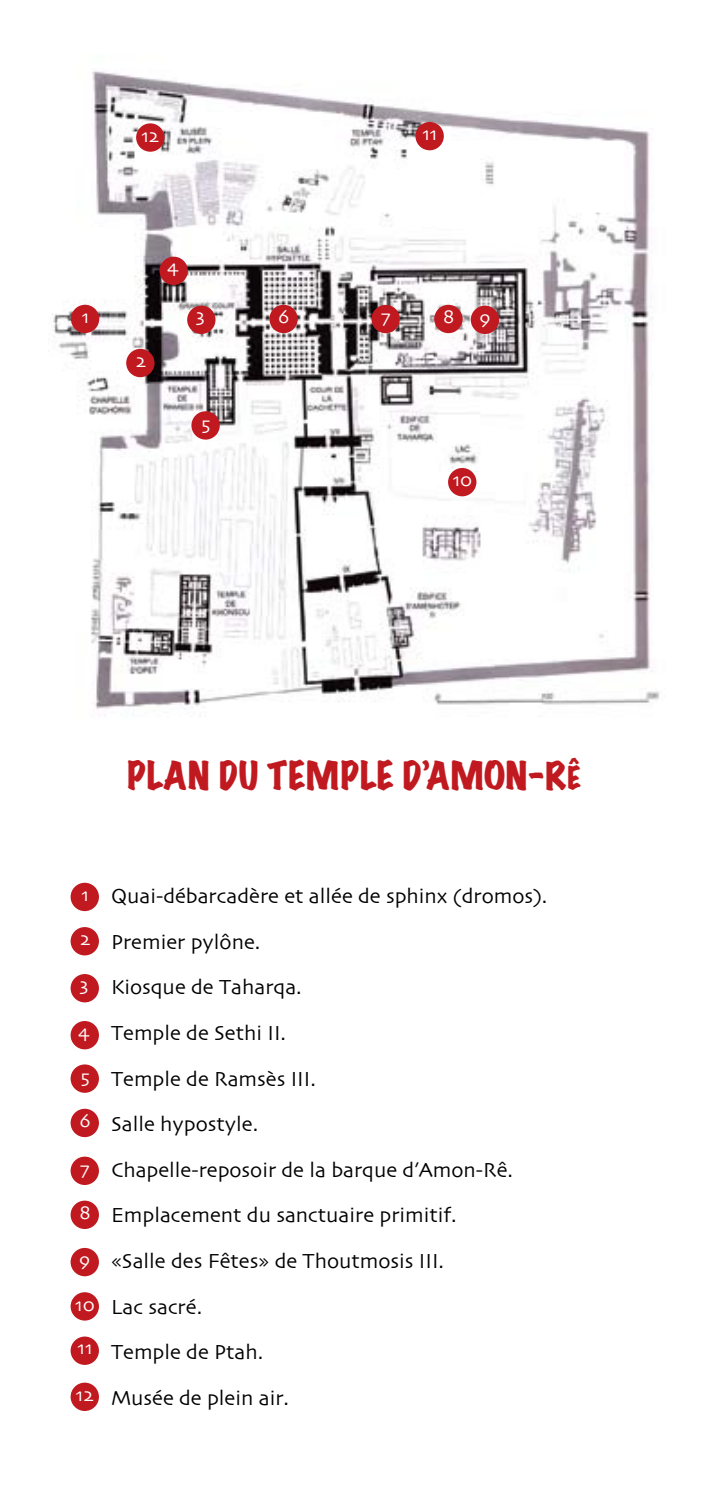
<style>
.page{position:relative;width:709px;height:1489px;background:#fff}
.page>*{position:absolute;margin:0;border:0;box-sizing:border-box;transform-origin:0 0}
.t1{font:expanded 35px "Marker Felt";letter-spacing:.03em;color:#c01a20}
.t2{font:21.25px/45.5px "Skia";color:#000}
.t3{font:19.5px "Skia";color:#fff}
</style>
<div class="page">
<div style="left:71px;top:882px;width:28px;height:29px;background:#c01a20;border-radius:50%"></div>
<div style="left:71px;top:927px;width:28px;height:28px;background:#c01a20;border-radius:50%"></div>
<div style="left:71px;top:974px;width:28px;height:28px;background:#c01a20;border-radius:50%"></div>
<div style="left:71px;top:1020px;width:28px;height:29px;background:#c01a20;border-radius:50%"></div>
<div style="left:71px;top:1064px;width:28px;height:28px;background:#c01a20;border-radius:50%"></div>
<div style="left:71px;top:1108px;width:28px;height:29px;background:#c01a20;border-radius:50%"></div>
<div style="left:71px;top:1156px;width:28px;height:28px;background:#c01a20;border-radius:50%"></div>
<div style="left:71px;top:1200px;width:28px;height:28px;background:#c01a20;border-radius:50%"></div>
<div style="left:71px;top:1247px;width:28px;height:29px;background:#c01a20;border-radius:50%"></div>
<div style="left:71px;top:1292px;width:28px;height:28px;background:#c01a20;border-radius:50%"></div>
<div style="left:71px;top:1336px;width:28px;height:28px;background:#c01a20;border-radius:50%"></div>
<div style="left:71px;top:1382px;width:28px;height:28px;background:#c01a20;border-radius:50%"></div>
<img style="left:52px;top:71px;width:608px;height:646px">
<div style="left:159px;top:257px;width:29px;height:28px;background:#c01a20;border-radius:50%"></div>
<div style="left:191px;top:411px;width:29px;height:28px;background:#c01a20;border-radius:50%"></div>
<div style="left:434px;top:305px;width:28px;height:28px;background:#c01a20;border-radius:50%"></div>
<div style="left:471px;top:305px;width:28px;height:29px;background:#c01a20;border-radius:50%"></div>
<div style="left:448px;top:468px;width:28px;height:28px;background:#c01a20;border-radius:50%"></div>
<div style="left:415px;top:122px;width:29px;height:28px;background:#c01a20;border-radius:50%"></div>
<div style="left:136px;top:123px;width:28px;height:29px;background:#c01a20;border-radius:50%"></div>
<div style="left:71px;top:305px;width:28px;height:28px;background:#c01a20;border-radius:50%"></div>
<div style="left:126px;top:349px;width:28px;height:28px;background:#c01a20;border-radius:50%"></div>
<div style="left:187px;top:305px;width:28px;height:29px;background:#c01a20;border-radius:50%"></div>
<div style="left:269px;top:305px;width:29px;height:28px;background:#c01a20;border-radius:50%"></div>
<div style="left:371px;top:305px;width:29px;height:28px;background:#c01a20;border-radius:50%"></div>
<p class="t3" style="left:82px;top:305px;width:9px">1</p>
<p class="t3" style="left:141px;top:124px;width:19px">12</p>
<p class="t3" style="left:422px;top:122px;width:16px">11</p>
<p class="t3" style="left:136px;top:349px;width:11px">2</p>
<p class="t3" style="left:167px;top:255px;width:13px">4</p>
<p class="t3" style="left:196px;top:304px;width:10px">3</p>
<p class="t3" style="left:278px;top:305px;width:13px">6</p>
<p class="t3" style="left:381px;top:305px;width:11px">7</p>
<p class="t3" style="left:201px;top:411px;width:11px">5</p>
<p class="t3" style="left:443px;top:305px;width:13px">8</p>
<p class="t3" style="left:479px;top:306px;width:13px">9</p>
<p class="t3" style="left:453px;top:468px;width:21px">10</p>
<h1 class="t1" style="left:127px;top:749px;width:455px">PLAN DU TEMPLE D’AMON-RÊ</h1>
<p class="t3" style="left:81px;top:883px;width:9px">1</p>
<p class="t3" style="left:80px;top:927px;width:11px">2</p>
<p class="t3" style="left:79px;top:972px;width:10px">3</p>
<p class="t3" style="left:78px;top:1019px;width:13px">4</p>
<p class="t3" style="left:80px;top:1064px;width:11px">5</p>
<p class="t3" style="left:79px;top:1108px;width:13px">6</p>
<p class="t3" style="left:80px;top:1156px;width:11px">7</p>
<p class="t3" style="left:79px;top:1200px;width:13px">8</p>
<p class="t3" style="left:79px;top:1248px;width:13px">9</p>
<p class="t3" style="left:75px;top:1292px;width:21px">10</p>
<p class="t3" style="left:78px;top:1335px;width:16px">11</p>
<p class="t3" style="left:76px;top:1382px;width:19px">12</p>
<p class="t2" style="left:111px;top:874px;width:438px">Quai-débarcadère et allée de sphinx (dromos).<br>Premier pylône.<br>Kiosque de Taharqa.<br>Temple de Sethi II.<br>Temple de Ramsès III.<br>Salle hypostyle.<br>Chapelle-reposoir de la barque d’Amon-Rê.<br>Emplacement du sanctuaire primitif.<br>«Salle des Fêtes» de Thoutmosis III.<br>Lac sacré.<br>Temple de Ptah.<br>Musée de plein air.</p>
</div>
